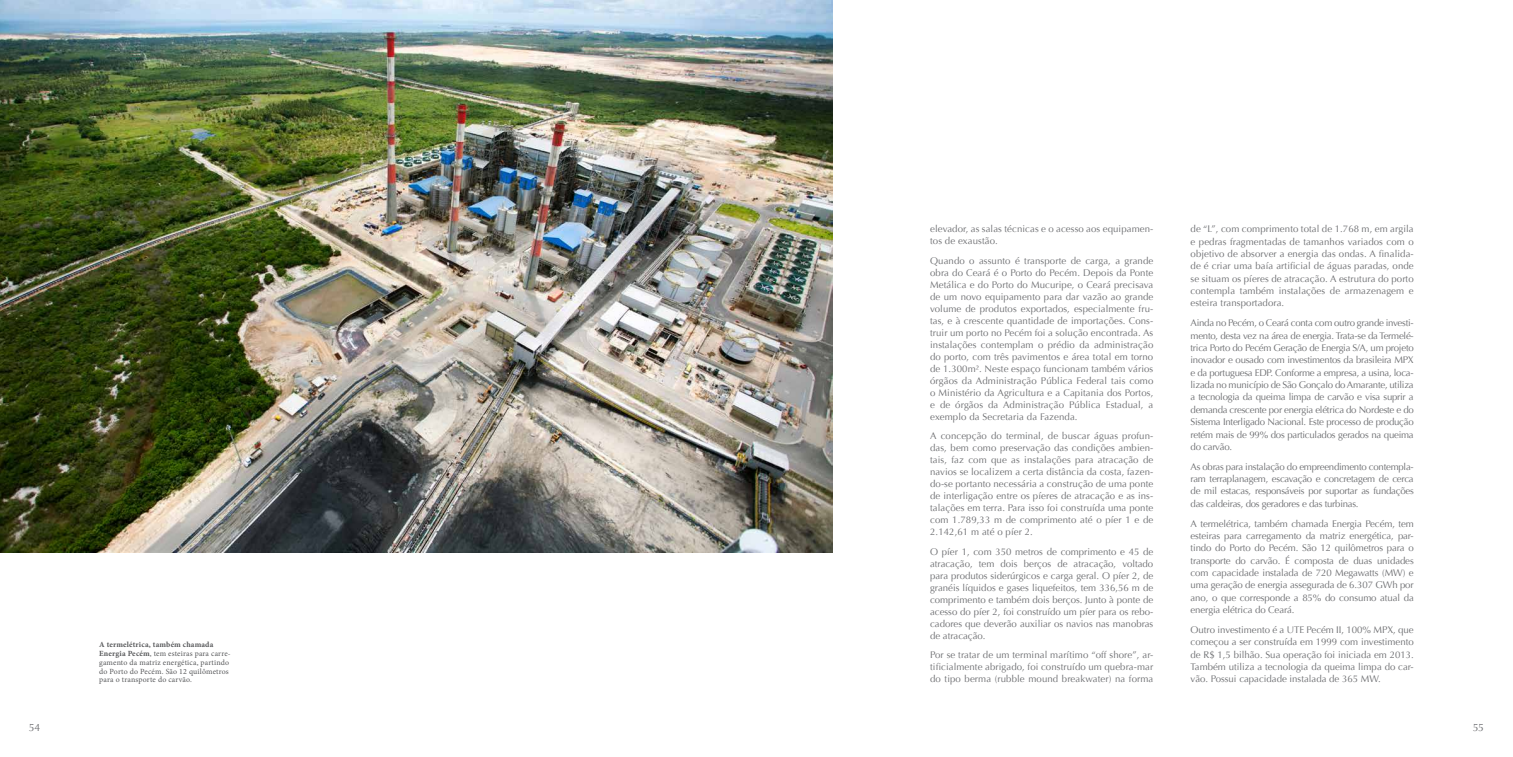
<style>
.page{position:relative;width:1513px;height:757px;background:#fff}
.page>*{position:absolute;margin:0;border:0;box-sizing:border-box;transform-origin:0 0}
.t1{font:10.5px "Optima";color:#6d6e71}
.t2{font:9.62px/12px "Optima";color:#6d6e71;text-align:justify}
.t3{font:7.88px/8.8px "Minion Pro";letter-spacing:.02em;color:#58595b}
.s1{font-weight:700}
</style>
<div class="page">
<img style="left:0;top:0;width:832px;height:552px">
<p class="t3" style="left:99px;top:640px;width:133px"><span class="s1">A termelétrica, também chamada Energia Pecém</span>, tem esteiras para carre&shy;gamento da matriz energética, partindo do Porto do Pecém. São 12 quilômetros para o transporte do carvão.</p>
<p class="t2" style="left:930px;top:223px;width:225px">elevador, as salas técnicas e o acesso aos equipamen&shy;tos de exaustão.</p>
<p class="t2" style="left:930px;top:254px;width:225px">Quando o assunto é transporte de carga, a grande obra do Ceará é o Porto do Pecém. Depois da Ponte Metálica e do Porto do Mucuripe, o Ceará precisava de um novo equipamento para dar vazão ao grande volume de produtos exportados, especialmente fru&shy;tas, e à crescente quantidade de importações. Cons&shy;truir um porto no Pecém foi a solução encontrada. As instalações contemplam o prédio da administração do porto, com três pavimentos e área total em torno de 1.300m². Neste espaço funcionam também vários órgãos da Administração Pública Federal tais como o Ministério da Agricultura e a Capitania dos Portos, e de órgãos da Administração Pública Estadual, a exemplo da Secretaria da Fazenda.</p>
<p class="t2" style="left:930px;top:430px;width:225px">A concepção do terminal, de buscar águas profun&shy;das, bem como preservação das condições ambien&shy;tais, faz com que as instalações para atracação de navios se localizem a certa distância da costa, fazen&shy;do-se portanto necessária a construção de uma ponte de interligação entre os píeres de atracação e as ins&shy;talações em terra. Para isso foi construída uma ponte com 1.789,33 m de comprimento até o píer 1 e de 2.142,61 m até o píer 2.</p>
<p class="t2" style="left:930px;top:545px;width:225px">O píer 1, com 350 metros de comprimento e 45 de atracação, tem dois berços de atracação, voltado para produtos siderúrgicos e carga geral. O píer 2, de granéis líquidos e gases liquefeitos, tem 336,56 m de comprimento e também dois berços. Junto à ponte de acesso do píer 2, foi construído um píer para os rebo&shy;cadores que deverão auxiliar os navios nas manobras de atracação.</p>
<p class="t2" style="left:930px;top:649px;width:225px">Por se tratar de um terminal marítimo “off shore”, ar&shy;tificialmente abrigado, foi construído um quebra-mar do tipo berma (rubble mound breakwater) na forma</p>
<p class="t2" style="left:1191px;top:223px;width:225px;line-height:12.3px">de “L”, com comprimento total de 1.768 m, em argila e pedras fragmentadas de tamanhos variados com o objetivo de absorver a energia das ondas. A finalida&shy;de é criar uma baía artificial de águas paradas, onde se situam os píeres de atracação. A estrutura do porto contempla também instalações de armazenagem e esteira transportadora.</p>
<p class="t2" style="left:1191px;top:317px;width:225px;line-height:12.3px">Ainda no Pecém, o Ceará conta com outro grande investi&shy;mento, desta vez na área de energia. Trata-se da Termelé&shy;trica Porto do Pecém Geração de Energia S/A, um projeto inovador e ousado com investimentos da brasileira MPX e da portuguesa EDP. Conforme a empresa, a usina, loca&shy;lizada no município de São Gonçalo do Amarante, utiliza a tecnologia da queima limpa de carvão e visa suprir a demanda crescente por energia elétrica do Nordeste e do Sistema Interligado Nacional. Este processo de produção retém mais de 99% dos particulados gerados na queima do carvão.</p>
<p class="t2" style="left:1191px;top:460px;width:225px;line-height:12.3px">As obras para instalação do empreendimento contempla&shy;ram terraplanagem, escavação e concretagem de cerca de mil estacas, responsáveis por suportar as fundações das caldeiras, dos geradores e das turbinas.</p>
<p class="t2" style="left:1191px;top:517px;width:225px;line-height:12.3px">A termelétrica, também chamada Energia Pecém, tem esteiras para carregamento da matriz energética, par&shy;tindo do Porto do Pecém. São 12 quilômetros para o transporte do carvão. É composta de duas unidades com capacidade instalada de 720 Megawatts (MW) e uma geração de energia assegurada de 6.307 GWh por ano, o que corresponde a 85% do consumo atual da energia elétrica do Ceará.</p>
<p class="t2" style="left:1191px;top:623px;width:225px;line-height:12.3px">Outro investimento é a UTE Pecém II, 100% MPX, que começou a ser construída em 1999 com investimento de R$ 1,5 bilhão. Sua operação foi iniciada em 2013.<br>Também utiliza a tecnologia da queima limpa do car&shy;vão. Possui capacidade instalada de 365 MW.</p>
<p class="t1" style="left:29px;top:721px;width:13px">54</p>
<p class="t1" style="left:1473px;top:721px;width:13px">55</p>
</div>
